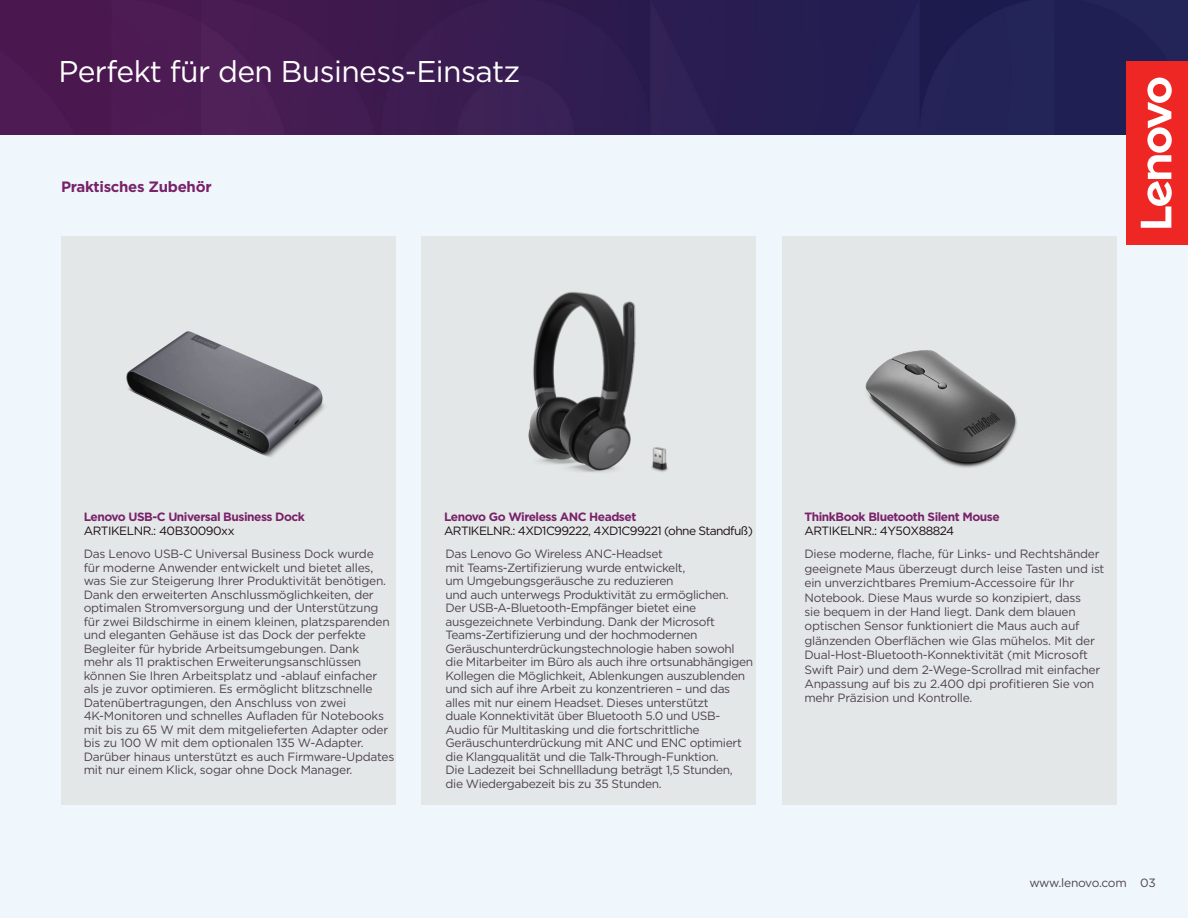
<style>
.page{position:relative;width:1188px;height:918px;background:#f0f7fc}
.page>*{position:absolute;margin:0;border:0;box-sizing:border-box;transform-origin:0 0}
.Product_Subhead{font:30px "Gotham";letter-spacing:-.02em;color:#fff}
.Body_text{font:700 15px "Gotham";letter-spacing:-.02em;color:#78226a}
.Body_text-2{font:12px/13.5px "Gotham";letter-spacing:-.02em;color:#4e434e}
.t1{font:700 12px/14.4px "Gotham";letter-spacing:-.04em;color:#78226a}
.t2{font:12px/14.4px "Gotham";letter-spacing:-.05em;color:#1c0a14}
.s1{font-weight:400;color:#1c0a14}
.s2{font-weight:700;color:#78226a}
</style>
<div class="page">
<img style="left:0;top:0;width:1188px;height:135px">
<div style="left:1127px;top:61px;width:61px;height:184px;background:#ee2624"></div>
<svg style="left:1141px;top:78px;width:31px;height:150px"></svg>
<div style="left:61px;top:237px;width:334px;height:568px;background:#e4e7e8"></div>
<img style="left:126px;top:331px;width:198px;height:126px">
<div style="left:422px;top:237px;width:334px;height:568px;background:#e4e7e8"></div>
<div style="left:782px;top:237px;width:334px;height:568px;background:#e4e7e8"></div>
<img style="left:865px;top:350px;width:152px;height:118px">
<img style="left:528px;top:291px;width:140px;height:182px">
<p class="Product_Subhead" style="left:58px;top:52px;width:463px">Perfekt für den Business-Einsatz</p>
<p class="Body_text" style="left:61px;top:177px;width:152px">Praktisches Zubehör</p>
<p class="t1" style="left:84px;top:510px;width:223px">Lenovo USB-C Universal Business Dock<br><span class="s1">ARTIKELNR.: 40B30090xx</span></p>
<p class="t2" style="left:444px;top:509px;width:310px"><span class="s2">Lenovo Go Wireless ANC Headset<br></span>ARTIKELNR.: 4XD1C99222, 4XD1C99221 (ohne Standfuß)</p>
<p class="t1" style="left:804px;top:510px;width:197px">ThinkBook Bluetooth Silent Mouse<br><span class="s1">ARTIKELNR.: 4Y50X88824</span></p>
<p class="Body_text-2" style="left:84px;top:547px;width:312px">Das Lenovo USB-C Universal Business Dock wurde<br>für moderne Anwender entwickelt und bietet alles, was Sie zur Steigerung Ihrer Produktivität benötigen.<br>Dank den erweiterten Anschlussmöglichkeiten, der optimalen Stromversorgung und der Unterstützung für zwei Bildschirme in einem kleinen, platzsparenden und eleganten Gehäuse ist das Dock der perfekte Begleiter für hybride Arbeitsumgebungen. Dank<br>mehr als 11 praktischen Erweiterungsanschlüssen können Sie Ihren Arbeitsplatz und -ablauf einfacher als je zuvor optimieren. Es ermöglicht blitzschnelle Datenübertragungen, den Anschluss von zwei 4K-Monitoren und schnelles Aufladen für Notebooks mit bis zu 65 W mit dem mitgelieferten Adapter oder bis zu 100 W mit dem optionalen 135 W-Adapter.<br>Darüber hinaus unterstützt es auch Firmware-Updates mit nur einem Klick, sogar ohne Dock Manager.</p>
<p class="Body_text-2" style="left:446px;top:547px;width:309px">Das Lenovo Go Wireless ANC-Headset<br>mit Teams-Zertifizierung wurde entwickelt,<br>um Umgebungsgeräusche zu reduzieren<br>und auch unterwegs Produktivität zu ermöglichen.<br>Der USB-A-Bluetooth-Empfänger bietet eine ausgezeichnete Verbindung. Dank der Microsoft Teams-Zertifizierung und der hochmodernen Geräuschunterdrückungstechnologie haben sowohl die Mitarbeiter im Büro als auch ihre ortsunabhängigen Kollegen die Möglichkeit, Ablenkungen auszublenden und sich auf ihre Arbeit zu konzentrieren – und das alles mit nur einem Headset. Dieses unterstützt<br>duale Konnektivität über Bluetooth 5.0 und USB-Audio für Multitasking und die fortschrittliche Geräuschunterdrückung mit ANC und ENC optimiert die Klangqualität und die Talk-Through-Funktion.<br>Die Ladezeit bei Schnellladung beträgt 1,5 Stunden, die Wiedergabezeit bis zu 35 Stunden.</p>
<p class="Body_text-2" style="left:804px;top:547px;width:301px;line-height:14.4px">Diese moderne, flache, für Links- und Rechtshänder geeignete Maus überzeugt durch leise Tasten und ist ein unverzichtbares Premium-Accessoire für Ihr Notebook. Diese Maus wurde so konzipiert, dass<br>sie bequem in der Hand liegt. Dank dem blauen optischen Sensor funktioniert die Maus auch auf glänzenden Oberflächen wie Glas mühelos. Mit der Dual-Host-Bluetooth-Konnektivität (mit Microsoft Swift Pair) und dem 2-Wege-Scrollrad mit einfacher Anpassung auf bis zu 2.400 dpi profitieren Sie von mehr Präzision und Kontrolle.</p>
<p class="Body_text-2" style="left:1029px;top:875px;width:128px">www.lenovo.com 03</p>
</div>
